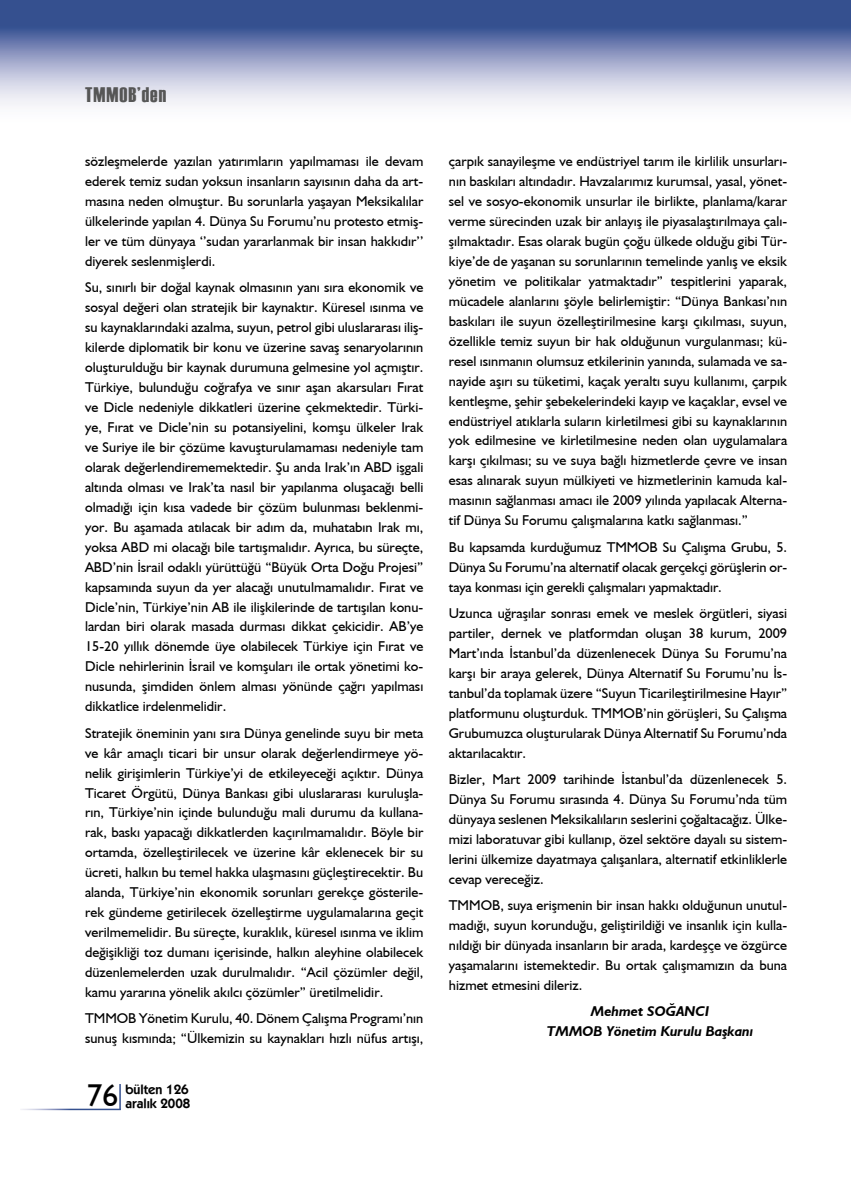
<style>
.page{position:relative;width:851px;height:1191px;background:#fff}
.page>*{position:absolute;margin:0;border:0;box-sizing:border-box;transform-origin:0 0}
.t1{font:31.5px "Humanist 521 BT";color:#000}
.t2{font:21px "Haettenschweiler";letter-spacing:.05em;color:#565656}
.t3{font:14.25px/20px "Humanist 521 BT";color:#000;text-align:justify}
.t4{font:italic 700 14.25px/20px "Humanist 521 BT";color:#000;text-align:center}
.t5{font:600 13.5px/13.5px "Kabel IT Cby BT";color:#000}
</style>
<div class="page">
<svg style="left:0;top:0;width:850px;height:105px;background:#8895bd"></svg>
<hr style="left:119px;top:1084px;width:2px;height:25px;background:#35508f">
<hr style="left:20px;top:1108px;width:101px;height:2px;background:#fff">
<svg style="left:850px;top:0;width:1px;height:105px"></svg>
<h2 class="t2" style="left:85px;top:80px;width:83px">TMMOB’den</h2>
<p class="t3" style="left:85px;top:151px;width:340px">sözleşmelerde yazılan yatırımların yapılmaması ile devam ederek temiz sudan yoksun insanların sayısının daha da art&shy;masına neden olmuştur. Bu sorunlarla yaşayan Meksikalılar ülkelerinde yapılan 4. Dünya Su Forumu’nu protesto etmiş&shy;ler ve tüm dünyaya ‘’sudan yararlanmak bir insan hakkıdır’’ diyerek seslenmişlerdi.</p>
<p class="t3" style="left:85px;top:277px;width:340px">Su, sınırlı bir doğal kaynak olmasının yanı sıra ekonomik ve sosyal değeri olan stratejik bir kaynaktır. Küresel ısınma ve su kaynaklarındaki azalma, suyun, petrol gibi uluslararası iliş&shy;kilerde diplomatik bir konu ve üzerine savaş senaryolarının oluşturulduğu bir kaynak durumuna gelmesine yol açmıştır.<br>Türkiye, bulunduğu coğrafya ve sınır aşan akarsuları Fırat ve Dicle nedeniyle dikkatleri üzerine çekmektedir. Türki&shy;ye, Fırat ve Dicle’nin su potansiyelini, komşu ülkeler Irak ve Suriye ile bir çözüme kavuşturulamaması nedeniyle tam olarak değerlendirememektedir. Şu anda Irak’ın ABD işgali altında olması ve Irak’ta nasıl bir yapılanma oluşacağı belli olmadığı için kısa vadede bir çözüm bulunması beklenmi&shy;yor. Bu aşamada atılacak bir adım da, muhatabın Irak mı, yoksa ABD mi olacağı bile tartışmalıdır. Ayrıca, bu süreçte, ABD’nin İsrail odaklı yürüttüğü “Büyük Orta Doğu Projesi” kapsamında suyun da yer alacağı unutulmamalıdır. Fırat ve Dicle’nin, Türkiye’nin AB ile ilişkilerinde de tartışılan konu&shy;lardan biri olarak masada durması dikkat çekicidir. AB’ye 15-20 yıllık dönemde üye olabilecek Türkiye için Fırat ve Dicle nehirlerinin İsrail ve komşuları ile ortak yönetimi ko&shy;nusunda, şimdiden önlem alması yönünde çağrı yapılması dikkatlice irdelenmelidir.</p>
<p class="t3" style="left:85px;top:722px;width:340px">Stratejik öneminin yanı sıra Dünya genelinde suyu bir meta ve kâr amaçlı ticari bir unsur olarak değerlendirmeye yö&shy;nelik girişimlerin Türkiye’yi de etkileyeceği açıktır. Dünya Ticaret Örgütü, Dünya Bankası gibi uluslararası kuruluşla&shy;rın, Türkiye’nin içinde bulunduğu mali durumu da kullana&shy;rak, baskı yapacağı dikkatlerden kaçırılmamalıdır. Böyle bir ortamda, özelleştirilecek ve üzerine kâr eklenecek bir su ücreti, halkın bu temel hakka ulaşmasını güçleştirecektir. Bu alanda, Türkiye’nin ekonomik sorunları gerekçe gösterile&shy;rek gündeme getirilecek özelleştirme uygulamalarına geçit verilmemelidir. Bu süreçte, kuraklık, küresel ısınma ve iklim değişikliği toz dumanı içerisinde, halkın aleyhine olabilecek düzenlemelerden uzak durulmalıdır. “Acil çözümler değil, kamu yararına yönelik akılcı çözümler” üretilmelidir.</p>
<p class="t3" style="left:85px;top:1008px;width:340px">TMMOB Yönetim Kurulu, 40. Dönem Çalışma Programı’nın sunuş kısmında; “Ülkemizin su kaynakları hızlı nüfus artışı,</p>
<h1 class="t1" style="left:86px;top:1076px;width:33px">76</h1>
<p class="t5" style="left:125px;top:1082px;width:66px">bülten 126 aralık 2008</p>
<p class="t3" style="left:449px;top:151px;width:340px">çarpık sanayileşme ve endüstriyel tarım ile kirlilik unsurları&shy;nın baskıları altındadır. Havzalarımız kurumsal, yasal, yönet&shy;sel ve sosyo-ekonomik unsurlar ile birlikte, planlama/karar verme sürecinden uzak bir anlayış ile piyasalaştırılmaya çalı&shy;şılmaktadır. Esas olarak bugün çoğu ülkede olduğu gibi Tür&shy;kiye’de de yaşanan su sorunlarının temelinde yanlış ve eksik yönetim ve politikalar yatmaktadır” tespitlerini yaparak, mücadele alanlarını şöyle belirlemiştir: “Dünya Bankası’nın baskıları ile suyun özelleştirilmesine karşı çıkılması, suyun, özellikle temiz suyun bir hak olduğunun vurgulanması; kü&shy;resel ısınmanın olumsuz etkilerinin yanında, sulamada ve sa&shy;nayide aşırı su tüketimi, kaçak yeraltı suyu kullanımı, çarpık kentleşme, şehir şebekelerindeki kayıp ve kaçaklar, evsel ve endüstriyel atıklarla suların kirletilmesi gibi su kaynaklarının yok edilmesine ve kirletilmesine neden olan uygulamalara karşı çıkılması; su ve suya bağlı hizmetlerde çevre ve insan esas alınarak suyun mülkiyeti ve hizmetlerinin kamuda kal&shy;masının sağlanması amacı ile 2009 yılında yapılacak Alterna&shy;tif Dünya Su Forumu çalışmalarına katkı sağlanması.”</p>
<p class="t3" style="left:449px;top:536px;width:340px">Bu kapsamda kurduğumuz TMMOB Su Çalışma Grubu, 5.<br>Dünya Su Forumu’na alternatif olacak gerçekçi görüşlerin or&shy;taya konması için gerekli çalışmaları yapmaktadır.</p>
<p class="t3" style="left:449px;top:603px;width:340px">Uzunca uğraşılar sonrası emek ve meslek örgütleri, siyasi partiler, dernek ve platformdan oluşan 38 kurum, 2009<br>Mart’ında İstanbul’da düzenlenecek Dünya Su Forumu’na karşı bir araya gelerek, Dünya Alternatif Su Forumu’nu İs&shy;tanbul’da toplamak üzere “Suyun Ticarileştirilmesine Hayır” platformunu oluşturduk. TMMOB’nin görüşleri, Su Çalışma Grubumuzca oluşturularak Dünya Alternatif Su Forumu’nda aktarılacaktır.</p>
<p class="t3" style="left:449px;top:769px;width:340px">Bizler, Mart 2009 tarihinde İstanbul’da düzenlenecek 5.<br>Dünya Su Forumu sırasında 4. Dünya Su Forumu’nda tüm dünyaya seslenen Meksikalıların seslerini çoğaltacağız. Ülke&shy;mizi laboratuvar gibi kullanıp, özel sektöre dayalı su sistem&shy;lerini ülkemize dayatmaya çalışanlara, alternatif etkinliklerle cevap vereceğiz.</p>
<p class="t3" style="left:449px;top:895px;width:340px">TMMOB, suya erişmenin bir insan hakkı olduğunun unutul&shy;madığı, suyun korunduğu, geliştirildiği ve insanlık için kulla&shy;nıldığı bir dünyada insanların bir arada, kardeşçe ve özgürce yaşamalarını istemektedir. Bu ortak çalışmamızın da buna hizmet etmesini dileriz.</p>
<p class="t4" style="left:546px;top:1001px;width:208px">Mehmet SOĞANCI<br>TMMOB Yönetim Kurulu Başkanı</p>
</div>
